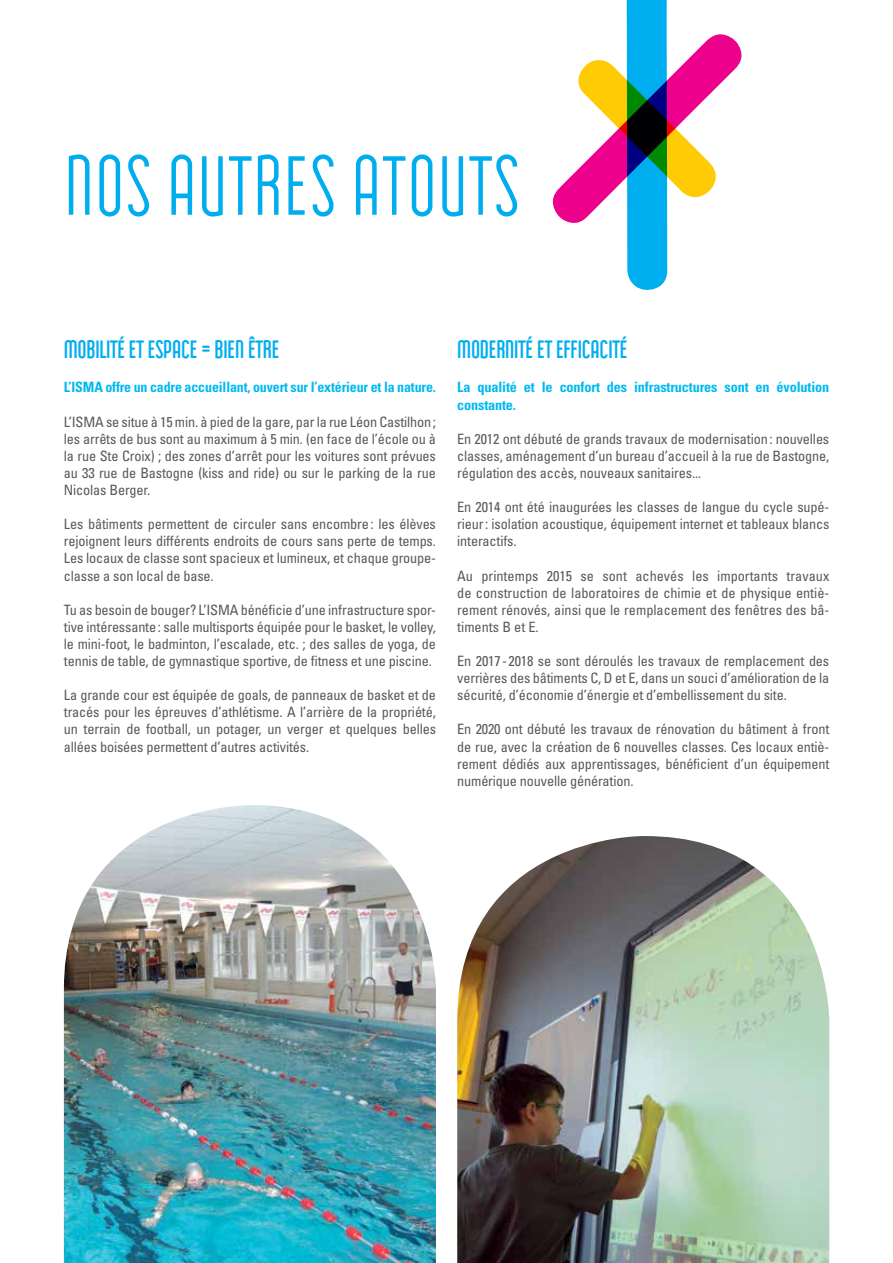
<style>
.page{position:relative;width:893px;height:1263px;background:#fff}
.page>*{position:absolute;margin:0;border:0;box-sizing:border-box;transform-origin:0 0}
.t1{font:300 90px "Macis";color:#00aeef}
.t2{font:27px "Macis Regular 4";letter-spacing:-.01em;color:#00aeef}
.t3{font:condensed 14.25px/17.1px "Univers LT Std";letter-spacing:-.01em;color:#58595b;text-align:justify}
.t4{font:700 condensed 14.25px/17.1px "Univers LT Std";letter-spacing:-.01em;color:#00b9f1}
</style>
<div class="page">
<svg style="left:552px;top:0;width:190px;height:290px"></svg>
<img style="left:64px;top:805px;width:372px;height:458px">
<img style="left:457px;top:836px;width:372px;height:427px">
<h1 class="t1" style="left:64px;top:140px;width:458px">NOS AUTRES ATOUTS</h1>
<h2 class="t2" style="left:64px;top:336px;width:217px">MOBILITÉ ET ESPACE = BIEN ÊTRE</h2>
<p class="t4" style="left:64px;top:379px;width:374px">L’ISMA offre un cadre accueillant, ouvert sur l’extérieur et la nature.</p>
<p class="t3" style="left:64px;top:413px;width:374px">L’ISMA se situe à 15 min. à pied de la gare, par la rue Léon Castilhon; les arrêts de bus sont au maximum à 5 min. (en face de l’école ou à la rue Ste Croix) ; des zones d’arrêt pour les voitures sont prévues au 33 rue de Bastogne (kiss and ride) ou sur le parking de la rue Nicolas Berger.</p>
<p class="t3" style="left:64px;top:515px;width:374px">Les bâtiments permettent de circuler sans encombre: les élèves rejoignent leurs différents endroits de cours sans perte de temps.<br>Les locaux de classe sont spacieux et lumineux, et chaque groupe&shy;classe a son local de base.</p>
<p class="t3" style="left:64px;top:601px;width:374px">Tu as besoin de bouger? L’ISMA bénéficie d’une infrastructure spor&shy;tive intéressante: salle multisports équipée pour le basket, le volley, le mini-foot, le badminton, l’escalade, etc. ; des salles de yoga, de tennis de table, de gymnastique sportive, de fitness et une piscine.</p>
<p class="t3" style="left:64px;top:686px;width:374px">La grande cour est équipée de goals, de panneaux de basket et de tracés pour les épreuves d’athlétisme. A l’arrière de la propriété, un terrain de football, un potager, un verger et quelques belles allées boisées permettent d’autres activités.</p>
<h2 class="t2" style="left:457px;top:336px;width:172px">MODERNITÉ ET EFFICACITÉ</h2>
<p class="t4" style="left:457px;top:379px;width:374px">La qualité et le confort des infrastructures sont en évolution constante.</p>
<p class="t3" style="left:457px;top:430px;width:374px">En 2012 ont débuté de grands travaux de modernisation: nouvelles classes, aménagement d’un bureau d’accueil à la rue de Bastogne, régulation des accès, nouveaux sanitaires...</p>
<p class="t3" style="left:457px;top:498px;width:374px">En 2014 ont été inaugurées les classes de langue du cycle supé&shy;rieur: isolation acoustique, équipement internet et tableaux blancs interactifs.</p>
<p class="t3" style="left:457px;top:567px;width:374px">Au printemps 2015 se sont achevés les importants travaux de construction de laboratoires de chimie et de physique entiè&shy;rement rénovés, ainsi que le remplacement des fenêtres des bâ&shy;timents B et E.</p>
<p class="t3" style="left:457px;top:652px;width:374px">En 2017-2018 se sont déroulés les travaux de remplacement des verrières des bâtiments C, D et E, dans un souci d’amélioration de la sécurité, d’économie d’énergie et d’embellissement du site.</p>
<p class="t3" style="left:457px;top:721px;width:374px">En 2020 ont débuté les travaux de rénovation du bâtiment à front de rue, avec la création de 6 nouvelles classes. Ces locaux entiè&shy;rement dédiés aux apprentissages, bénéficient d’un équipement numérique nouvelle génération.</p>
</div>
